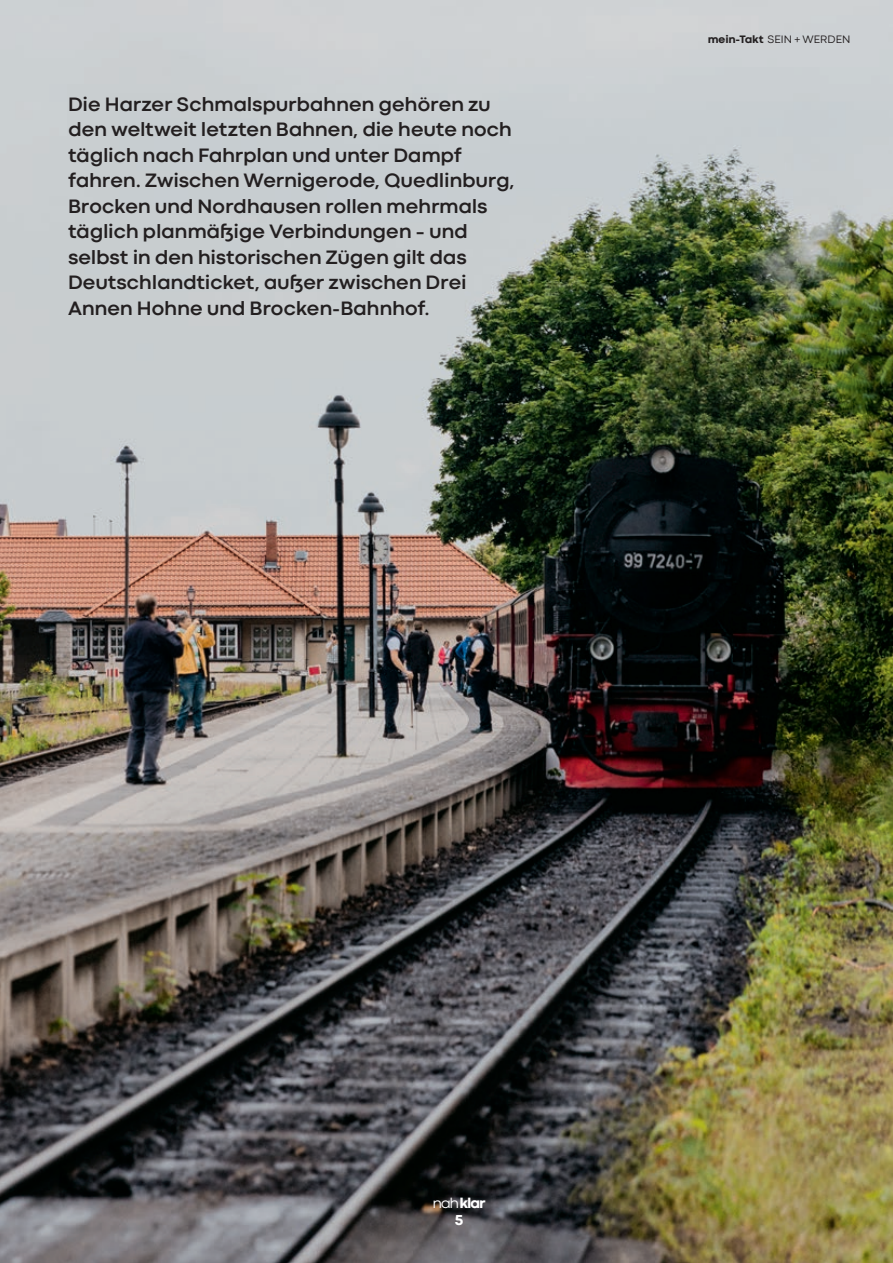
<style>
.page{position:relative;width:893px;height:1263px;background:#fff}
.page>*{position:absolute;margin:0;border:0;box-sizing:border-box;transform-origin:0 0}
.t1{font:700 20.25px/25.5px "Codec Cold";letter-spacing:-.02em;color:#231f20}
.t2{font:800 15px "Codec Cold";color:#fff}
.t3{font:11.25px "Codec Cold News";letter-spacing:.005em;color:#231f20}
.s1{font-family:"Codec Cold";font-weight:800}
.s2{font-family:"Codec Cold News";font-weight:400}
</style>
<div class="page">
<img style="left:0;top:0;width:893px;height:1263px">
<p class="t1" style="left:68px;top:91px;width:448px">Die Harzer Schmalspurbahnen gehören zu den weltweit letzten Bahnen, die heute noch täglich nach Fahrplan und unter Dampf fahren. Zwischen Wernigerode, Quedlinburg, Brocken und Nordhausen rollen mehrmals täglich planmäßige Verbindungen – und selbst in den historischen Zügen gilt das Deutschlandticket, außer zwischen Drei Annen Hohne und Brocken-Bahnhof.</p>
<p class="t3" style="left:708px;top:32px;width:144px"><span class="s1">mein-Takt</span> SEIN + WERDEN</p>
<p class="t2" style="left:433px;top:1193px;width:55px"><span class="s2">nah</span> klar</p>
<p class="t2" style="left:455px;top:1210px;width:10px">5</p>
</div>
